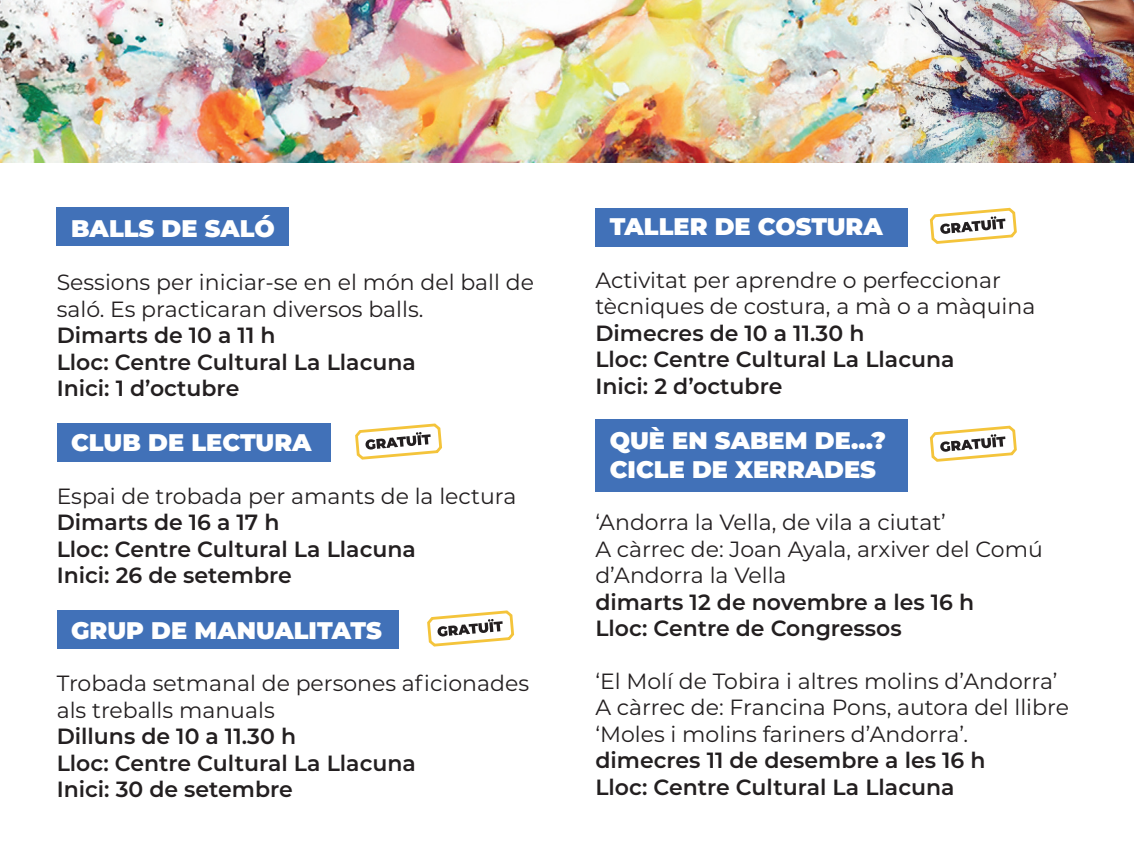
<style>
.page{position:relative;width:1134px;height:851px;background:#fff}
.page>*{position:absolute;margin:0;border:0;box-sizing:border-box;transform-origin:0 0}
.t1{font:900 24px/28.8px "Montserrat";color:#fff}
.t2{font:22px/26.4px "Montserrat";color:#231f20}
.t3{font:600 22px/26.4px "Montserrat";color:#231f20}
</style>
<div class="page">
<div style="left:57px;top:207px;width:232px;height:38px;background:#4171b8"></div>
<div style="left:57px;top:423px;width:274px;height:38px;background:#4171b8"></div>
<div style="left:595px;top:209px;width:313px;height:38px;background:#4171b8"></div>
<div style="left:595px;top:420px;width:313px;height:72px;background:#4171b8"></div>
<div style="left:57px;top:610px;width:342px;height:38px;background:#4171b8"></div>
<svg style="left:355px;top:423px;width:87px;height:37px"></svg>
<svg style="left:427px;top:610px;width:88px;height:37px"></svg>
<svg style="left:930px;top:207px;width:87px;height:37px"></svg>
<svg style="left:929px;top:425px;width:88px;height:37px"></svg>
<img style="left:0;top:0;width:1134px;height:162px">
<p class="t1" style="left:71px;top:213px;width:205px">BALLS DE SALÓ</p>
<p class="t2" style="left:57px;top:268px;width:479px">Sessions per iniciar-se en el món del ball de saló. Es practicaran diversos balls.</p>
<p class="t3" style="left:57px;top:321px;width:361px">Dimarts de 10 a 11 h<br>Lloc: Centre Cultural La Llacuna<br>Inici: 1 d’octubre</p>
<p class="t1" style="left:71px;top:426px;width:242px">CLUB DE LECTURA</p>
<p class="t2" style="left:57px;top:482px;width:461px">Espai de trobada per amants de la lectura</p>
<p class="t3" style="left:57px;top:508px;width:361px">Dimarts de 16 a 17 h<br>Lloc: Centre Cultural La Llacuna<br>Inici: 26 de setembre</p>
<p class="t1" style="left:71px;top:614px;width:312px">GRUP DE MANUALITATS</p>
<p class="t2" style="left:57px;top:669px;width:474px">Trobada setmanal de persones aficionades als treballs manuals</p>
<p class="t3" style="left:57px;top:722px;width:361px">Dilluns de 10 a 11.30 h<br>Lloc: Centre Cultural La Llacuna<br>Inici: 30 de setembre</p>
<p class="t1" style="left:610px;top:210px;width:275px">TALLER DE COSTURA</p>
<p class="t2" style="left:595px;top:266px;width:442px">Activitat per aprendre o perfeccionar tècniques de costura, a mà o a màquina</p>
<p class="t3" style="left:595px;top:318px;width:361px">Dimecres de 10 a 11.30 h<br>Lloc: Centre Cultural La Llacuna<br>Inici: 2 d’octubre</p>
<p class="t1" style="left:610px;top:424px;width:278px">QUÈ EN SABEM DE...?<br>CICLE DE XERRADES</p>
<p class="t2" style="left:595px;top:508px;width:449px">‘Andorra la Vella, de vila a ciutat’<br>A càrrec de: Joan Ayala, arxiver del Comú d’Andorra la Vella</p>
<p class="t3" style="left:595px;top:587px;width:380px">dimarts 12 de novembre a les 16 h<br>Lloc: Centre de Congressos</p>
<p class="t2" style="left:595px;top:667px;width:475px">‘El Molí de Tobira i altres molins d’Andorra’<br>A càrrec de: Francina Pons, autora del llibre ‘Moles i molins fariners d’Andorra’.</p>
<p class="t3" style="left:595px;top:746px;width:392px">dimecres 11 de desembre a les 16 h<br>Lloc: Centre Cultural La Llacuna</p>
</div>
